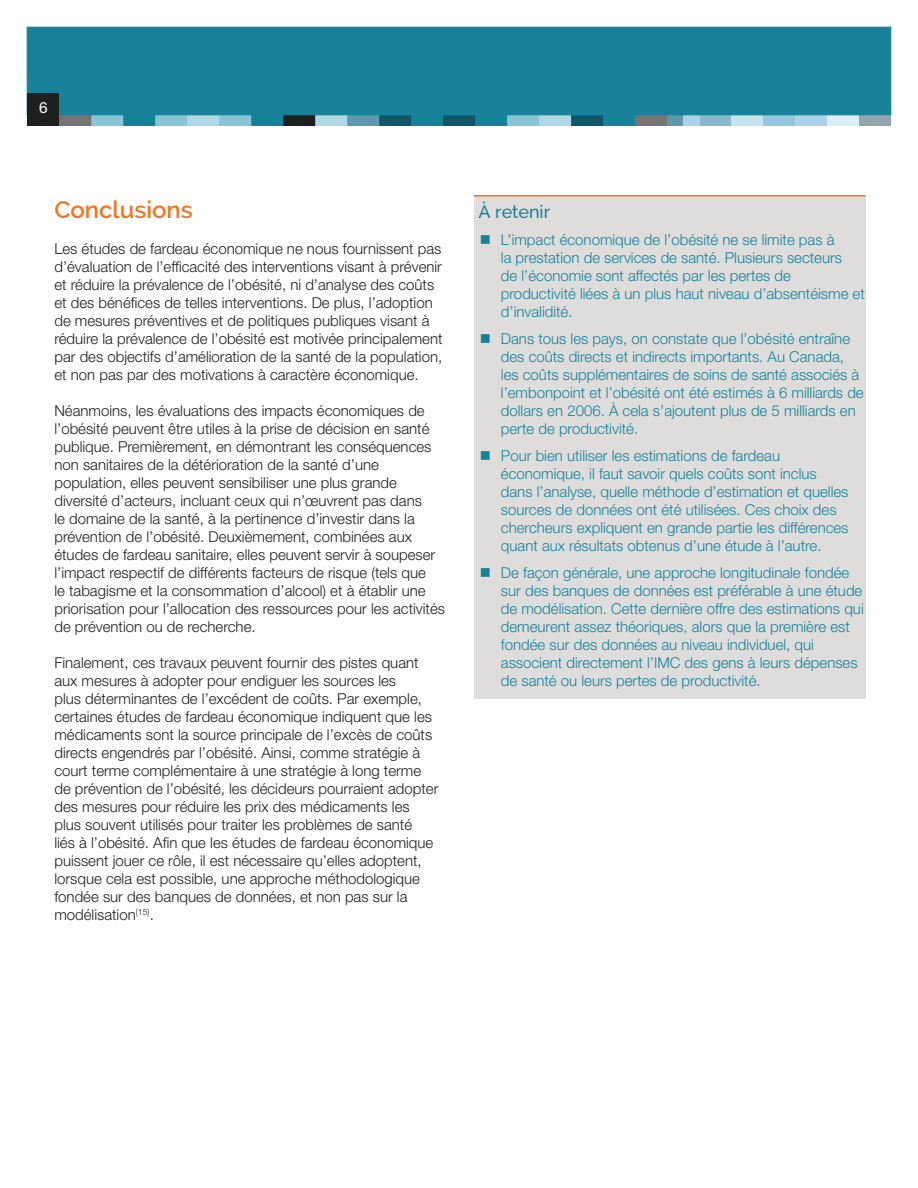
<style>
.page{position:relative;width:918px;height:1188px;background:#fff}
.page>*{position:absolute;margin:0;border:0;box-sizing:border-box;transform-origin:0 0}
.t1{font:600 24px "Raleway";color:#f07622}
.t2{font:500 18px "Raleway";color:#15829a}
.t3{font:15.3px "Helvetica Neue LT Std";color:#fff}
.t4{font:300 15px/18px "Helvetica Neue LT Std";color:#231f20}
.t5{font:300 15px/18px "Helvetica Neue LT Std";color:#15829a}
</style>
<div class="page">
<div style="left:859px;top:110px;width:32px;height:16px;background:#92a6ac"></div>
<div style="left:827px;top:110px;width:32px;height:16px;background:#daeef6"></div>
<div style="left:795px;top:110px;width:32px;height:16px;background:#abd2e5"></div>
<div style="left:763px;top:110px;width:32px;height:16px;background:#94c6dd"></div>
<svg style="left:59px;top:115px;width:704px;height:11px;background:#5b97a8"></svg>
<div style="left:27px;top:27px;width:864px;height:88px;background:#18829b;border:1px solid #18829b"></div>
<div style="left:27px;top:94px;width:32px;height:32px;background:#1e1f1f"></div>
<div style="left:474px;top:196px;width:391px;height:503px;background:#dedddc"></div>
<hr style="left:474px;top:195px;width:391px;height:1px;background:#f47521">
<p class="t3" style="left:39px;top:99px;width:10px">6</p>
<h1 class="t1" style="left:54px;top:196px;width:140px">Conclusions</h1>
<p class="t4" style="left:54px;top:239px;width:390px">Les études de fardeau économique ne nous fournissent pas d’évaluation de l’efficacité des interventions visant à prévenir et réduire la prévalence de l’obésité, ni d’analyse des coûts et des bénéfices de telles interventions. De plus, l’adoption de mesures préventives et de politiques publiques visant à réduire la prévalence de l’obésité est motivée principalement par des objectifs d’amélioration de la santé de la population, et non pas par des motivations à caractère économique.</p>
<p class="t4" style="left:54px;top:401px;width:392px">Néanmoins, les évaluations des impacts économiques de l’obésité peuvent être utiles à la prise de décision en santé publique. Premièrement, en démontrant les conséquences non sanitaires de la détérioration de la santé d’une population, elles peuvent sensibiliser une plus grande diversité d’acteurs, incluant ceux qui n’œuvrent pas dans<br>le domaine de la santé, à la pertinence d’investir dans la prévention de l’obésité. Deuxièmement, combinées aux études de fardeau sanitaire, elles peuvent servir à soupeser l’impact respectif de différents facteurs de risque (tels que<br>le tabagisme et la consommation d’alcool) et à établir une priorisation pour l’allocation des ressources pour les activités de prévention ou de recherche.</p>
<p class="t4" style="left:54px;top:653px;width:386px">Finalement, ces travaux peuvent fournir des pistes quant aux mesures à adopter pour endiguer les sources les<br>plus déterminantes de l’excédent de coûts. Par exemple, certaines études de fardeau économique indiquent que les médicaments sont la source principale de l’excès de coûts directs engendrés par l’obésité. Ainsi, comme stratégie à court terme complémentaire à une stratégie à long terme de prévention de l’obésité, les décideurs pourraient adopter des mesures pour réduire les prix des médicaments les plus souvent utilisés pour traiter les problèmes de santé<br>liés à l’obésité. Afin que les études de fardeau économique puissent jouer ce rôle, il est nécessaire qu’elles adoptent, lorsque cela est possible, une approche méthodologique fondée sur des banques de données, et non pas sur la modélisation<sup>(15)</sup>.</p>
<p class="t2" style="left:478px;top:201px;width:73px">À retenir</p>
<p class="t5" style="left:501px;top:230px;width:365px;text-indent:-21px">■ L’impact économique de l’obésité ne se limite pas à<br>la prestation de services de santé. Plusieurs secteurs<br>de l’économie sont affectés par les pertes de productivité liées à un plus haut niveau d’absentéisme et d’invalidité.</p>
<p class="t5" style="left:501px;top:329px;width:364px;text-indent:-21px">■ Dans tous les pays, on constate que l’obésité entraîne des coûts directs et indirects importants. Au Canada, les coûts supplémentaires de soins de santé associés à l’embonpoint et l’obésité ont été estimés à 6 milliards de dollars en 2006. À cela s’ajoutent plus de 5 milliards en perte de productivité.</p>
<p class="t5" style="left:501px;top:446px;width:349px;text-indent:-21px">■ Pour bien utiliser les estimations de fardeau économique, il faut savoir quels coûts sont inclus dans l’analyse, quelle méthode d’estimation et quelles sources de données ont été utilisées. Ces choix des chercheurs expliquent en grande partie les différences quant aux résultats obtenus d’une étude à l’autre.</p>
<p class="t5" style="left:501px;top:563px;width:364px;text-indent:-21px">■ De façon générale, une approche longitudinale fondée sur des banques de données est préférable à une étude de modélisation. Cette dernière offre des estimations qui demeurent assez théoriques, alors que la première est fondée sur des données au niveau individuel, qui associent directement l’IMC des gens à leurs dépenses de santé ou leurs pertes de productivité.</p>
</div>
